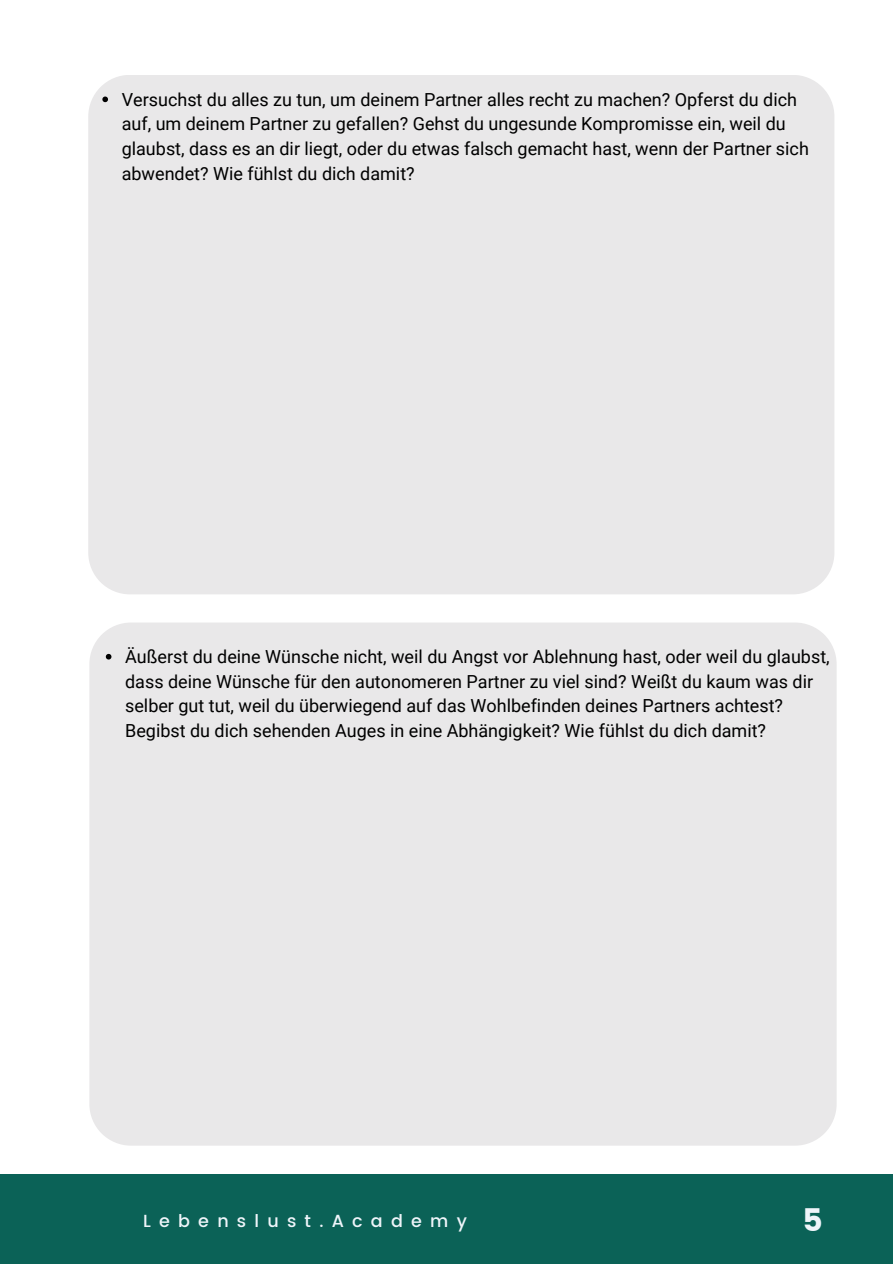
<style>
.page{position:relative;width:894px;height:1264px;background:#fff}
.page>*{position:absolute;margin:0;border:0;box-sizing:border-box;transform-origin:0 0}
.t1{font:31.2px "Poppins";color:#eff5fa}
.t2{font:18px/24.8px "Roboto";color:#000}
.t3{font:500 17.55px "Poppins";letter-spacing:.47em;color:#eff5fa}
</style>
<div class="page">
<div style="left:0;top:1174px;width:892px;height:89px;background:#0b6257"></div>
<div style="left:88px;top:75px;width:746px;height:519px;background:#e9e8e9"></div>
<div style="left:89px;top:622px;width:747px;height:523px;background:#e9e8e9"></div>
<svg style="left:102px;top:96px;width:6px;height:6px"></svg>
<svg style="left:106px;top:654px;width:5px;height:5px"></svg>
<h1 class="t2" style="left:122px;top:87px;width:688px">Versuchst du alles zu tun, um deinem Partner alles recht zu machen? Opferst du dich auf, um deinem Partner zu gefallen? Gehst du ungesunde Kompromisse ein, weil du glaubst, dass es an dir liegt, oder du etwas falsch gemacht hast, wenn der Partner sich abwendet? Wie fühlst du dich damit?</h1>
<p class="t2" style="left:125px;top:644px;width:705px">Äußerst du deine Wünsche nicht, weil du Angst vor Ablehnung hast, oder weil du glaubst, dass deine Wünsche für den autonomeren Partner zu viel sind? Weißt du kaum was dir selber gut tut, weil du überwiegend auf das Wohlbefinden deines Partners achtest?<br>Begibst du dich sehenden Auges in eine Abhängigkeit? Wie fühlst du dich damit?</p>
<p class="t3" style="left:143px;top:1210px;width:325px">Lebenslust.Academy</p>
<p class="t1" style="left:802px;top:1201px;width:22px">5</p>
</div>
